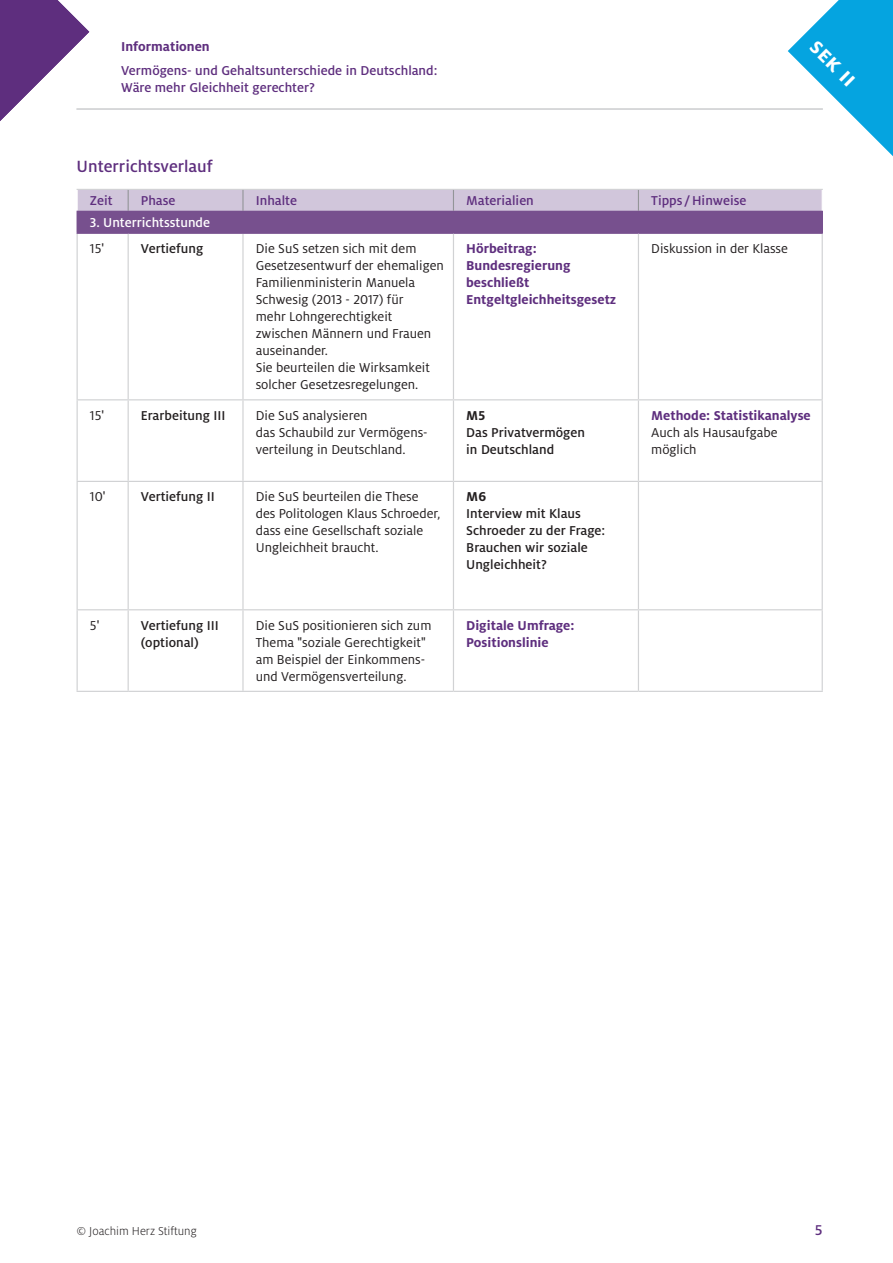
<style>
.page{position:relative;width:893px;height:1263px;background:#fff}
.page>*{position:absolute;margin:0;border:0;box-sizing:border-box;transform-origin:0 0}
.t1{font:700 24px "Milo OT";color:#fff}
.t2{font:500 18px "Milo OT";color:#5e2e7e}
.t3{font:500 15.75px "Milo OT";color:#5e2e7e}
.t4{font:14.25px/17px "Milo OT";color:#231f20}
.t5{font:500 14.25px/17px "Milo OT";color:#231f20}
.t6{font:700 14.25px/17px "Milo OT";color:#5e2e7e}
.t7{font:500 14.25px/17px "Milo OT";color:#5e2e7e}
.t8{font:500 14.25px "Milo OT";color:#fff}
.t9{font:700 14.25px "Milo OT";color:#231f20}
.t10{font:300 12.75px "Milo OT";color:#231f20}
</style>
<div class="page">
<svg style="left:78px;top:234px;width:744px;height:457px"></svg>
<hr style="left:128px;top:234px;width:1px;height:165px;background:#d1d2d4">
<hr style="left:242px;top:234px;width:2px;height:165px;background:#d1d2d4">
<hr style="left:453px;top:234px;width:1px;height:165px;background:#d1d2d4">
<hr style="left:638px;top:234px;width:1px;height:165px;background:#d1d2d4">
<hr style="left:77px;top:399px;width:51px;height:1px;background:#d1d2d4">
<hr style="left:128px;top:399px;width:115px;height:1px;background:#d1d2d4">
<hr style="left:128px;top:400px;width:1px;height:81px;background:#d1d2d4">
<hr style="left:243px;top:399px;width:210px;height:1px;background:#d1d2d4">
<hr style="left:242px;top:400px;width:2px;height:81px;background:#d1d2d4">
<hr style="left:453px;top:399px;width:185px;height:1px;background:#d1d2d4">
<hr style="left:453px;top:400px;width:1px;height:81px;background:#d1d2d4">
<hr style="left:638px;top:399px;width:185px;height:1px;background:#d1d2d4">
<hr style="left:638px;top:400px;width:1px;height:81px;background:#d1d2d4">
<hr style="left:77px;top:481px;width:51px;height:1px;background:#d1d2d4">
<hr style="left:128px;top:481px;width:115px;height:1px;background:#d1d2d4">
<hr style="left:128px;top:482px;width:1px;height:127px;background:#d1d2d4">
<hr style="left:243px;top:481px;width:210px;height:1px;background:#d1d2d4">
<hr style="left:242px;top:482px;width:2px;height:127px;background:#d1d2d4">
<hr style="left:453px;top:481px;width:185px;height:1px;background:#d1d2d4">
<hr style="left:453px;top:482px;width:1px;height:127px;background:#d1d2d4">
<hr style="left:638px;top:481px;width:185px;height:1px;background:#d1d2d4">
<hr style="left:638px;top:482px;width:1px;height:127px;background:#d1d2d4">
<hr style="left:128px;top:610px;width:1px;height:81px;background:#d1d2d4">
<hr style="left:242px;top:610px;width:2px;height:81px;background:#d1d2d4">
<hr style="left:453px;top:610px;width:1px;height:81px;background:#d1d2d4">
<hr style="left:638px;top:610px;width:1px;height:81px;background:#d1d2d4">
<hr style="left:77px;top:691px;width:51px;height:1px;background:#d1d2d4">
<hr style="left:128px;top:691px;width:115px;height:1px;background:#d1d2d4">
<hr style="left:243px;top:691px;width:210px;height:1px;background:#d1d2d4">
<hr style="left:453px;top:691px;width:185px;height:1px;background:#d1d2d4">
<hr style="left:638px;top:691px;width:185px;height:1px;background:#d1d2d4">
<hr style="left:77px;top:234px;width:1px;height:165px;background:#d1d2d4">
<hr style="left:822px;top:234px;width:1px;height:165px;background:#d1d2d4">
<hr style="left:77px;top:400px;width:1px;height:81px;background:#d1d2d4">
<hr style="left:822px;top:400px;width:1px;height:81px;background:#d1d2d4">
<hr style="left:77px;top:482px;width:1px;height:127px;background:#d1d2d4">
<hr style="left:822px;top:482px;width:1px;height:127px;background:#d1d2d4">
<hr style="left:77px;top:610px;width:1px;height:81px;background:#d1d2d4">
<hr style="left:822px;top:610px;width:1px;height:81px;background:#d1d2d4">
<svg style="left:77px;top:189px;width:746px;height:44px;background:#a48bb4"></svg>
<hr style="left:128px;top:211px;width:115px;height:1px;background:#77508e">
<hr style="left:243px;top:211px;width:210px;height:1px;background:#77508e">
<hr style="left:453px;top:211px;width:185px;height:1px;background:#77508e">
<hr style="left:638px;top:211px;width:185px;height:1px;background:#77508e">
<hr style="left:77px;top:233px;width:51px;height:1px;background:#77508e">
<hr style="left:128px;top:233px;width:115px;height:1px;background:#77508e">
<hr style="left:243px;top:233px;width:210px;height:1px;background:#77508e">
<hr style="left:453px;top:233px;width:185px;height:1px;background:#77508e">
<hr style="left:638px;top:233px;width:185px;height:1px;background:#77508e">
<hr style="left:77px;top:609px;width:51px;height:1px;background:#d1d2d4">
<hr style="left:128px;top:609px;width:115px;height:1px;background:#d1d2d4">
<hr style="left:243px;top:609px;width:210px;height:1px;background:#d1d2d4">
<hr style="left:453px;top:609px;width:185px;height:1px;background:#d1d2d4">
<hr style="left:638px;top:609px;width:185px;height:1px;background:#d1d2d4">
<svg style="left:788px;top:0;width:105px;height:156px"></svg>
<hr style="left:77px;top:108px;width:746px;height:2px;background:#d1d2d4">
<svg style="left:0;top:0;width:89px;height:121px"></svg>
<p class="t6" style="left:121px;top:38px;width:90px">Informationen</p>
<p class="t7" style="left:121px;top:62px;width:318px">Vermögens- und Gehaltsunterschiede in Deutschland:<br>Wäre mehr Gleichheit gerechter?</p>
<h1 class="t1" style="left:823px;top:33px;width:57px;rotate:45deg">sek II</h1>
<p class="t2" style="left:77px;top:157px;width:138px">Unterrichtsverlauf</p>
<p class="t7" style="left:90px;top:192px;width:24px">Zeit</p>
<p class="t7" style="left:141px;top:192px;width:36px">Phase</p>
<p class="t7" style="left:256px;top:192px;width:43px">Inhalte</p>
<p class="t7" style="left:466px;top:192px;width:69px">Materialien</p>
<p class="t7" style="left:651px;top:192px;width:97px">Tipps /Hinweise</p>
<p class="t8" style="left:90px;top:215px;width:122px">3. Unterrichtsstunde</p>
<p class="t4" style="left:90px;top:240px;width:16px">15'</p>
<p class="t5" style="left:141px;top:240px;width:64px">Vertiefung</p>
<p class="t4" style="left:256px;top:240px;width:190px">Die SuS setzen sich mit dem<br>Gesetzesentwurf der ehemaligen<br>Familienministerin Manuela<br>Schwesig (2013 - 2017) für<br>mehr Lohngerechtigkeit zwischen Männern und Frauen auseinander.<br>Sie beurteilen die Wirksamkeit solcher Gesetzesregelungen.</p>
<p class="t6" style="left:466px;top:240px;width:152px">Hörbeitrag:<br>Bundesregierung beschließt<br>Entgeltgleichheitsgesetz</p>
<p class="t4" style="left:651px;top:240px;width:138px">Diskussion in der Klasse</p>
<p class="t4" style="left:90px;top:407px;width:16px">15'</p>
<p class="t5" style="left:141px;top:407px;width:86px">Erarbeitung III</p>
<p class="t4" style="left:256px;top:407px;width:173px">Die SuS analysieren<br>das Schaubild zur Vermögens&shy;verteilung in Deutschland.</p>
<p class="t9" style="left:466px;top:407px;width:20px">M5</p>
<p class="t6" style="left:651px;top:407px;width:161px">Methode: Statistikanalyse</p>
<p class="t4" style="left:651px;top:424px;width:128px">Auch als Hausaufgabe möglich</p>
<p class="t5" style="left:466px;top:424px;width:120px">Das Privatvermögen in Deutschland</p>
<p class="t4" style="left:90px;top:489px;width:17px">10'</p>
<p class="t5" style="left:141px;top:488px;width:75px">Vertiefung II</p>
<p class="t4" style="left:256px;top:489px;width:186px">Die SuS beurteilen die These des Politologen Klaus Schroeder, dass eine Gesellschaft soziale<br>Ungleichheit braucht.</p>
<p class="t9" style="left:466px;top:489px;width:21px">M6</p>
<p class="t5" style="left:466px;top:505px;width:141px">Interview mit Klaus<br>Schroeder zu der Frage:<br>Brauchen wir soziale<br>Ungleichheit?</p>
<p class="t4" style="left:90px;top:617px;width:11px">5'</p>
<p class="t5" style="left:141px;top:617px;width:79px">Vertiefung III (optional)</p>
<p class="t4" style="left:256px;top:617px;width:177px">Die SuS positionieren sich zum<br>Thema "soziale Gerechtigkeit" am Beispiel der Einkommens&shy;und Vermögensverteilung.</p>
<p class="t6" style="left:466px;top:617px;width:110px">Digitale Umfrage:<br>Positionslinie</p>
<p class="t10" style="left:77px;top:1224px;width:122px">© Joachim Herz Stiftung</p>
<p class="t3" style="left:814px;top:1222px;width:10px">5</p>
</div>
